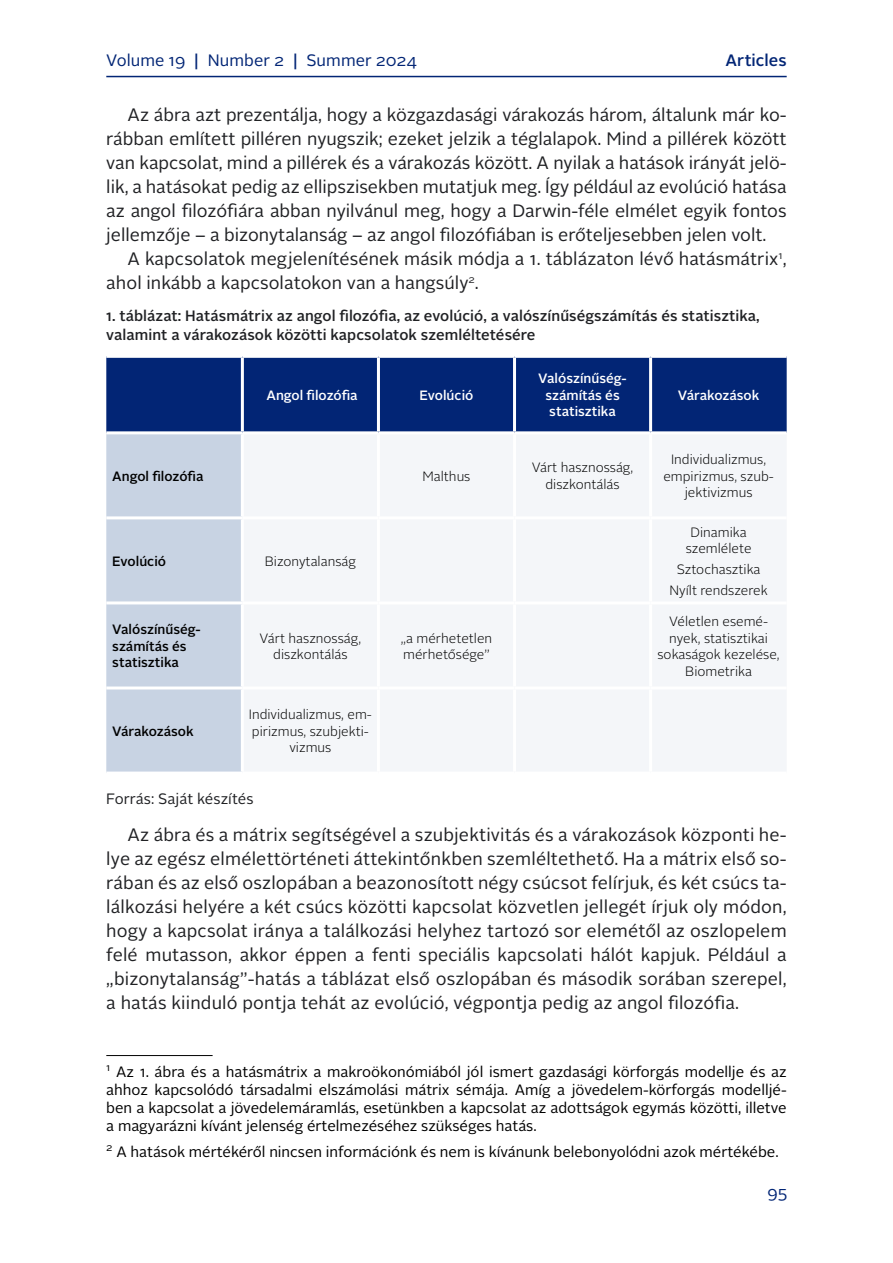
<style>
.page{position:relative;width:893px;height:1263px;background:#fff}
.page>*{position:absolute;margin:0;border:0;box-sizing:border-box;transform-origin:0 0}
.t1{font:18px/24px "Alright Sans";letter-spacing:.005em;color:#202124;text-align:justify}
.t2{font:16.5px "Alright Sans";color:#022575}
.t3{font:500 16.5px "Alright Sans";letter-spacing:.005em;color:#022575}
.t4{font:15px/18px "Alright Sans";color:#000;text-align:justify}
.t5{font:500 15px/19.5px "Alright Sans";letter-spacing:.005em;color:#202124}
.t6{font:15px "Alright Sans";letter-spacing:.005em;color:#202124}
.t7{font:300 13.5px/16.5px "Alright Sans";color:#000;text-align:center}
.t8{font:500 13.5px/16.5px "Alright Sans";color:#fff;text-align:center}
.t9{font:500 13.5px/16.5px "Alright Sans";color:#000}
</style>
<div class="page">
<hr style="left:106px;top:76px;width:681px;height:1px;background:#022575">
<div style="left:106px;top:358px;width:681px;height:73px;background:#022575"></div>
<div style="left:106px;top:434px;width:135px;height:337px;background:#c8d3e3"></div>
<div style="left:244px;top:435px;width:542px;height:336px;background:#f4f6f9"></div>
<hr style="left:241px;top:358px;width:3px;height:73px;background:#fff">
<hr style="left:377px;top:358px;width:3px;height:73px;background:#fff">
<hr style="left:513px;top:358px;width:3px;height:73px;background:#fff">
<hr style="left:649px;top:358px;width:3px;height:73px;background:#fff">
<hr style="left:377px;top:434px;width:3px;height:82px;background:#fff">
<hr style="left:513px;top:434px;width:3px;height:82px;background:#fff">
<hr style="left:649px;top:434px;width:3px;height:82px;background:#fff">
<hr style="left:106px;top:516px;width:136px;height:3px;background:#fff">
<hr style="left:242px;top:516px;width:136px;height:3px;background:#fff">
<hr style="left:378px;top:516px;width:136px;height:3px;background:#fff">
<hr style="left:377px;top:519px;width:3px;height:82px;background:#fff">
<hr style="left:514px;top:516px;width:137px;height:3px;background:#fff">
<hr style="left:513px;top:519px;width:3px;height:82px;background:#fff">
<hr style="left:651px;top:516px;width:136px;height:3px;background:#fff">
<hr style="left:649px;top:519px;width:3px;height:82px;background:#fff">
<hr style="left:106px;top:601px;width:136px;height:3px;background:#fff">
<hr style="left:242px;top:601px;width:136px;height:3px;background:#fff">
<hr style="left:378px;top:601px;width:136px;height:3px;background:#fff">
<hr style="left:377px;top:604px;width:3px;height:82px;background:#fff">
<hr style="left:514px;top:601px;width:137px;height:3px;background:#fff">
<hr style="left:513px;top:604px;width:3px;height:82px;background:#fff">
<hr style="left:651px;top:601px;width:136px;height:3px;background:#fff">
<hr style="left:649px;top:604px;width:3px;height:82px;background:#fff">
<hr style="left:106px;top:686px;width:136px;height:3px;background:#fff">
<hr style="left:242px;top:686px;width:136px;height:3px;background:#fff">
<hr style="left:378px;top:686px;width:136px;height:3px;background:#fff">
<hr style="left:377px;top:689px;width:3px;height:82px;background:#fff">
<hr style="left:514px;top:686px;width:137px;height:3px;background:#fff">
<hr style="left:513px;top:689px;width:3px;height:82px;background:#fff">
<hr style="left:651px;top:686px;width:136px;height:3px;background:#fff">
<hr style="left:649px;top:689px;width:3px;height:82px;background:#fff">
<hr style="left:106px;top:1055px;width:107px;height:1px;background:#000">
<p class="t2" style="left:106px;top:49px;width:312px">Volume 19 | Number 2 | Summer 2024</p>
<p class="t3" style="left:725px;top:49px;width:63px">Articles</p>
<p class="t1" style="left:106px;top:103px;width:682px;text-indent:21px">Az ábra azt prezentálja, hogy a közgazdasági várakozás három, általunk már ko&shy;rábban említett pilléren nyugszik; ezeket jelzik a téglalapok. Mind a pillérek között van kapcsolat, mind a pillérek és a várakozás között. A nyilak a hatások irányát jelö&shy;lik, a hatásokat pedig az ellipszisekben mutatjuk meg. Így például az evolúció hatása az angol filozófiára abban nyilvánul meg, hogy a Darwin-féle elmélet egyik fontos jellemzője – a bizonytalanság – az angol filozófiában is erőteljesebben jelen volt.</p>
<p class="t1" style="left:106px;top:247px;width:682px;text-indent:21px">A kapcsolatok megjelenítésének másik módja a 1. táblázaton lévő hatásmátrix<sup>1</sup>, ahol inkább a kapcsolatokon van a hangsúly<sup>2</sup>.</p>
<p class="t5" style="left:106px;top:306px;width:655px">1. táblázat: Hatásmátrix az angol filozófia, az evolúció, a valószínűségszámítás és statisztika, valamint a várakozások közötti kapcsolatok szemléltetésére</p>
<p class="t8" style="left:266px;top:387px;width:93px">Angol filozófia</p>
<p class="t8" style="left:420px;top:387px;width:55px">Evolúció</p>
<p class="t8" style="left:538px;top:371px;width:89px">Valószínűség&shy;számítás és statisztika</p>
<p class="t8" style="left:678px;top:387px;width:83px">Várakozások</p>
<p class="t9" style="left:112px;top:468px;width:93px">Angol filozófia</p>
<p class="t7" style="left:422px;top:468px;width:49px">Malthus</p>
<p class="t7" style="left:532px;top:460px;width:103px">Várt hasznosság, diszkontálás</p>
<p class="t7" style="left:663px;top:451px;width:112px">Individualizmus, empirizmus, szub&shy;jektivizmus</p>
<p class="t9" style="left:112px;top:553px;width:55px">Evolúció</p>
<p class="t7" style="left:265px;top:553px;width:93px">Bizonytalanság</p>
<p class="t9" style="left:112px;top:621px;width:89px">Valószínűség&shy;számítás és statisztika</p>
<p class="t7" style="left:260px;top:630px;width:103px">Várt hasznosság, diszkontálás</p>
<p class="t7" style="left:401px;top:630px;width:93px;text-align:left">„a mérhetetlen mérhetősége”</p>
<p class="t9" style="left:112px;top:723px;width:83px">Várakozások</p>
<p class="t7" style="left:249px;top:707px;width:125px">Individualizmus, em&shy;pirizmus, szubjekti&shy;vizmus</p>
<p class="t7" style="left:686px;top:524px;width:67px">Dinamika szemlélete</p>
<p class="t7" style="left:669px;top:559px;width:100px;line-height:20.7px">Sztochasztika<br>Nyílt rendszerek</p>
<p class="t7" style="left:657px;top:613px;width:124px">Véletlen esemé&shy;nyek, statisztikai sokaságok kezelése,<br>Biometrika</p>
<p class="t6" style="left:106px;top:789px;width:149px">Forrás: Saját készítés</p>
<p class="t1" style="left:106px;top:823px;width:682px;text-indent:21px">Az ábra és a mátrix segítségével a szubjektivitás és a várakozások központi he&shy;lye az egész elmélettörténeti áttekintőnkben szemléltethető. Ha a mátrix első so&shy;rában és az első oszlopában a beazonosított négy csúcsot felírjuk, és két csúcs ta&shy;lálkozási helyére a két csúcs közötti kapcsolat közvetlen jellegét írjuk oly módon, hogy a kapcsolat iránya a találkozási helyhez tartozó sor elemétől az oszlopelem felé mutasson, akkor éppen a fenti speciális kapcsolati hálót kapjuk. Például a „bizonytalanság”-hatás a táblázat első oszlopában és második sorában szerepel, a hatás kiinduló pontja tehát az evolúció, végpontja pedig az angol filozófia.</p>
<p class="t4" style="left:106px;top:1063px;width:682px"><sup>1</sup> Az 1. ábra és a hatásmátrix a makroökonómiából jól ismert gazdasági körforgás modellje és az ahhoz kapcsolódó társadalmi elszámolási mátrix sémája. Amíg a jövedelem-körforgás modelljé&shy;ben a kapcsolat a jövedelemáramlás, esetünkben a kapcsolat az adottságok egymás közötti, illetve a magyarázni kívánt jelenség értelmezéséhez szükséges hatás.</p>
<p class="t4" style="left:106px;top:1143px;width:674px"><sup>2</sup> A hatások mértékéről nincsen információnk és nem is kívánunk belebonyolódni azok mértékébe.</p>
<p class="t2" style="left:767px;top:1181px;width:21px">95</p>
</div>
